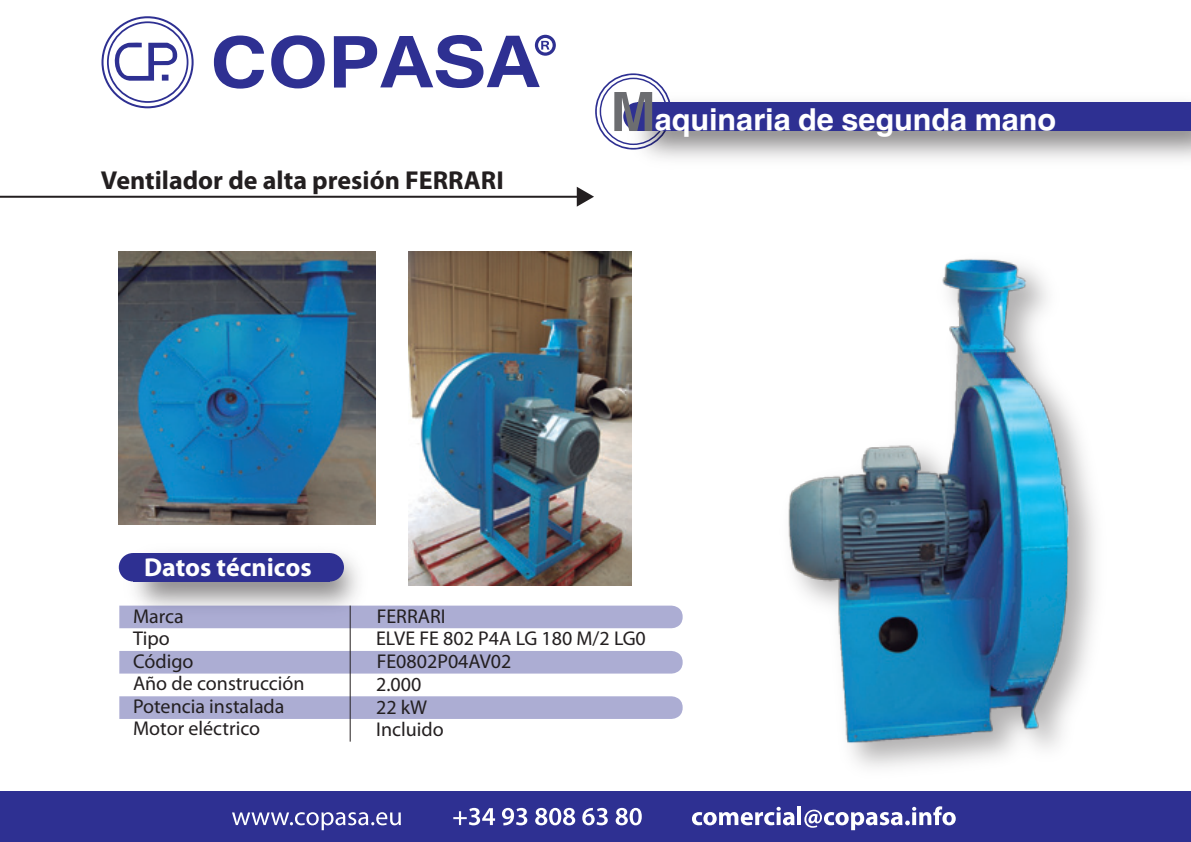
<style>
.page{position:relative;width:1191px;height:842px;background:#fff}
.page>*{position:absolute;margin:0;border:0;box-sizing:border-box;transform-origin:0 0}
.t1{font:35.2px "Arabic font";color:#fff}
.t2{font:700 26px "Myriad Pro";color:#231f20}
.t3{font:700 26px "Myriad Pro";color:#fff}
.t4{font:20px/22.6px "Myriad Pro";color:#231f20}
.s1{font-size:62.4px;color:#6c6d70}
</style>
<div class="page">
<div style="left:0;top:791px;width:1191px;height:51px;background:#2e3092"></div>
<svg style="left:232px;top:812px;width:169px;height:18px"></svg>
<svg style="left:453px;top:808px;width:42px;height:17px"></svg>
<svg style="left:502px;top:808px;width:25px;height:17px"></svg>
<svg style="left:535px;top:808px;width:40px;height:17px"></svg>
<svg style="left:582px;top:808px;width:26px;height:17px"></svg>
<svg style="left:615px;top:808px;width:27px;height:17px"></svg>
<svg style="left:692px;top:807px;width:102px;height:18px"></svg>
<hr style="left:797px;top:807px;width:4px;height:18px;background:#fff">
<svg style="left:804px;top:806px;width:151px;height:24px"></svg>
<svg style="left:214px;top:36px;width:50px;height:53px"></svg>
<svg style="left:271px;top:35px;width:54px;height:53px"></svg>
<svg style="left:334px;top:35px;width:222px;height:53px"></svg>
<svg style="left:101px;top:16px;width:93px;height:92px"></svg>
<svg style="left:595px;top:73px;width:67px;height:75px"></svg>
<img style="left:621px;top:86px;width:570px;height:73px">
<div style="left:637px;top:102px;width:554px;height:29px;background:#2e3092"></div>
<div style="left:623px;top:102px;width:28px;height:29px;background:#2e3092;border-radius:50%"></div>
<img style="left:118px;top:553px;width:256px;height:53px">
<div style="left:133px;top:553px;width:197px;height:28px;background:#2e3092"></div>
<div style="left:119px;top:553px;width:28px;height:28px;background:#2e3092;border-radius:50%"></div>
<div style="left:315px;top:553px;width:29px;height:28px;background:#2e3092;border-radius:50%"></div>
<svg style="left:119px;top:606px;width:563px;height:136px"></svg>
<hr style="left:350px;top:606px;width:1px;height:136px;background:#231f20">
<hr style="left:0;top:196px;width:579px;height:2px;background:#231f20">
<svg style="left:577px;top:187px;width:17px;height:20px"></svg>
<img style="left:409px;top:252px;width:222px;height:334px">
<img style="left:788px;top:259px;width:307px;height:509px">
<img style="left:119px;top:252px;width:257px;height:272px">
<h2 class="t2" style="left:101px;top:163px;width:404px">Ventilador de alta presión FERRARI</h2>
<h1 class="t1" style="left:610px;top:100px;width:447px"><span class="s1">M</span>aquinaria de segunda mano</h1>
<h2 class="t3" style="left:144px;top:550px;width:169px">Datos técnicos</h2>
<p class="t4" style="left:133px;top:605px;width:52px">Marca</p>
<p class="t4" style="left:133px;top:650px;width:62px">Código</p>
<p class="t4" style="left:133px;top:627px;width:38px">Tipo</p>
<p class="t4" style="left:133px;top:672px;width:173px">Año de construcción<br>Potencia instalada<br>Motor eléctrico</p>
<p class="t4" style="left:376px;top:605px;width:271px">FERRARI<br>ELVE FE 802 P4A LG 180 M/2 LG0<br>FE0802P04AV02<br>2.000<br>22 kW<br>Incluido</p>
</div>
